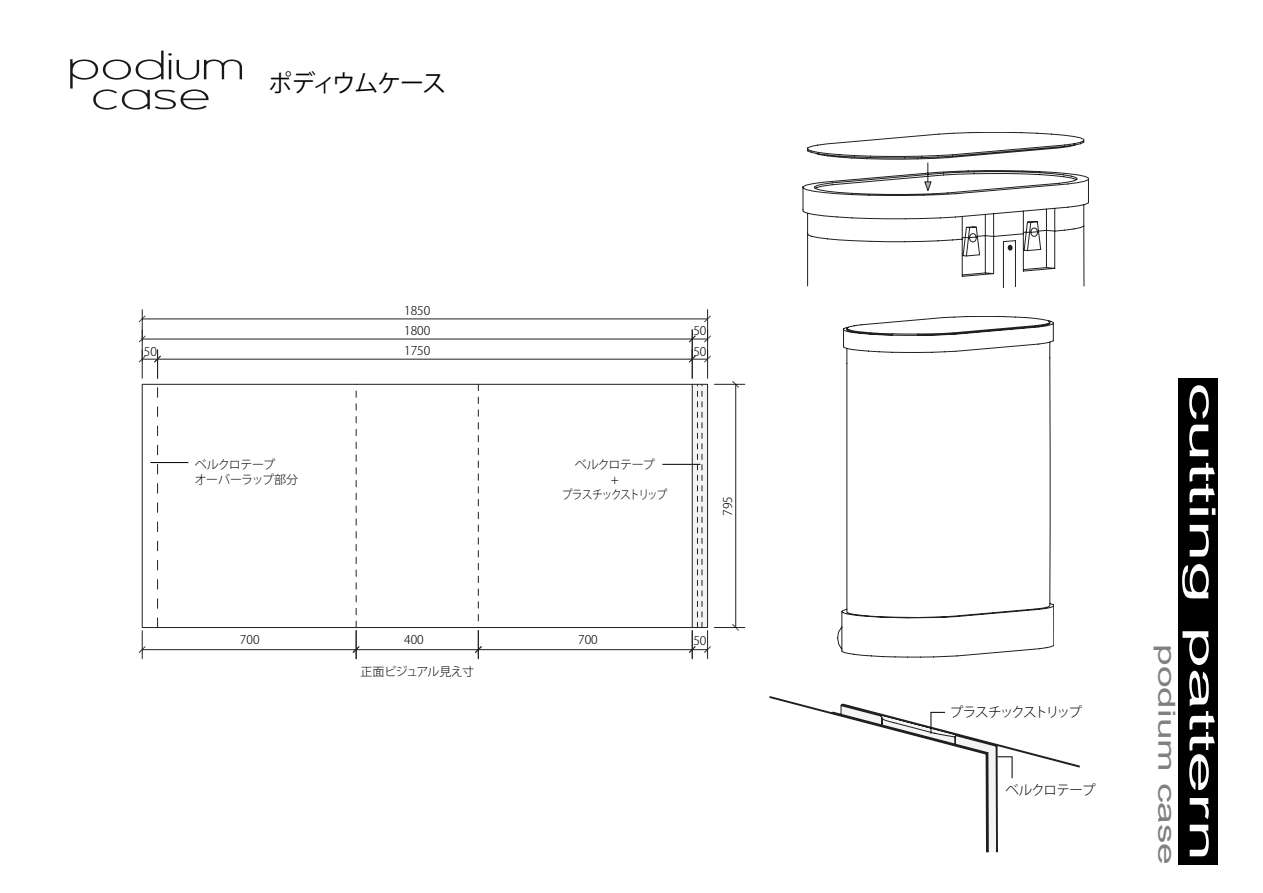
<style>
.page{position:relative;width:1263px;height:893px;background:#fff}
.page>*{position:absolute;margin:0;border:0;box-sizing:border-box;transform-origin:0 0}
.t1{font:36px "Arial";color:#fff;scale:2.08 1}
.t2{font:24px "Koz Go Pr 6 N";letter-spacing:-.08em;color:#000}
.t3{font:23.4px "Arial";color:#808080;scale:1.67 1}
.t4{font:300 13.5px "Koz Go Pro";letter-spacing:-.145em;color:#000}
.t5{font:300 13.5px "Koz Go Pro";letter-spacing:-.055em;color:#000}
.t6{font:300 12px/20.9px "Koz Go Pro";letter-spacing:-.02em;color:#000}
.t7{font:300 12px/15px "Koz Go Pro";letter-spacing:-.09em;color:#000;text-align:center}
.t8{font:300 12px/15px "Koz Go Pro";letter-spacing:-.04em;color:#000}
.t9{font:300 12px "Koz Go Pro";letter-spacing:-.05em;color:#000}
.t10{font:300 12px/19.6px "Koz Go Pro";color:#000}
</style>
<div class="page">
<svg style="left:770px;top:696px;width:310px;height:156px"></svg>
<svg style="left:803px;top:132px;width:286px;height:155px"></svg>
<svg style="left:142px;top:349px;width:566px;height:279px"></svg>
<svg style="left:139px;top:355px;width:7px;height:7px"></svg>
<hr style="left:158px;top:359px;width:534px;height:1px;background:#231f20">
<svg style="left:154px;top:350px;width:7px;height:28px"></svg>
<hr style="left:142px;top:330px;width:1px;height:31px;background:#231f20">
<hr style="left:142px;top:339px;width:550px;height:1px;background:#231f20">
<svg style="left:139px;top:335px;width:7px;height:7px"></svg>
<svg style="left:689px;top:330px;width:22px;height:48px"></svg>
<hr style="left:714px;top:627px;width:31px;height:1px;background:#231f20">
<hr style="left:714px;top:384px;width:31px;height:1px;background:#231f20">
<hr style="left:735px;top:384px;width:1px;height:243px;background:#231f20">
<svg style="left:732px;top:624px;width:7px;height:6px"></svg>
<svg style="left:732px;top:381px;width:7px;height:7px"></svg>
<hr style="left:142px;top:309px;width:1px;height:32px;background:#231f20">
<hr style="left:707px;top:309px;width:1px;height:32px;background:#231f20">
<hr style="left:142px;top:318px;width:566px;height:1px;background:#231f20">
<svg style="left:139px;top:315px;width:7px;height:7px"></svg>
<svg style="left:704px;top:315px;width:7px;height:7px"></svg>
<hr style="left:142px;top:649px;width:214px;height:1px;background:#231f20">
<svg style="left:139px;top:630px;width:7px;height:28px"></svg>
<hr style="left:356px;top:649px;width:122px;height:1px;background:#231f20">
<svg style="left:353px;top:384px;width:6px;height:274px"></svg>
<hr style="left:478px;top:649px;width:214px;height:1px;background:#231f20">
<svg style="left:475px;top:384px;width:7px;height:274px"></svg>
<svg style="left:838px;top:316px;width:216px;height:341px"></svg>
<hr style="left:150px;top:462px;width:38px;height:1px;background:#000">
<hr style="left:662px;top:464px;width:38px;height:1px;background:#000">
<svg style="left:832px;top:704px;width:181px;height:147px"></svg>
<div style="left:1178px;top:378px;width:40px;height:486px;background:#000"></div>
<svg style="left:70px;top:51px;width:172px;height:59px"></svg>
<svg style="left:689px;top:384px;width:22px;height:274px"></svg>
<h2 class="t2" style="left:268px;top:70px;width:180px">ポディウムケース</h2>
<p class="t10" style="left:404px;top:301px;width:28px">1850<br>1800</p>
<p class="t6" style="left:144px;top:341px;width:15px">50</p>
<p class="t6" style="left:404px;top:340px;width:28px">1750</p>
<p class="t8" style="left:195px;top:457px;width:105px">ベルクロテープ<br>オーバーラップ部分</p>
<p class="t6" style="left:693px;top:320px;width:15px">50<br>50</p>
<p class="t7" style="left:562px;top:457px;width:107px">ベルクロテープ<br>+<br>プラスチックストリップ</p>
<p class="t6" style="left:717px;top:516px;width:21px;rotate:-90deg">795</p>
<p class="t6" style="left:240px;top:629px;width:21px">700</p>
<p class="t6" style="left:404px;top:629px;width:21px">400</p>
<p class="t6" style="left:578px;top:629px;width:21px">700</p>
<p class="t9" style="left:360px;top:663px;width:115px">正面ビジュアル見え寸</p>
<p class="t6" style="left:693px;top:630px;width:15px">50</p>
<p class="t4" style="left:950px;top:703px;width:134px">プラスチックストリップ</p>
<p class="t5" style="left:1005px;top:781px;width:92px">ベルクロテープ</p>
<h1 class="t1" style="left:1226px;top:382px;width:232px;rotate:90deg">cutting pattern</h1>
<h3 class="t3" style="left:1182px;top:643px;width:134px;rotate:90deg">podium case</h3>
</div>
